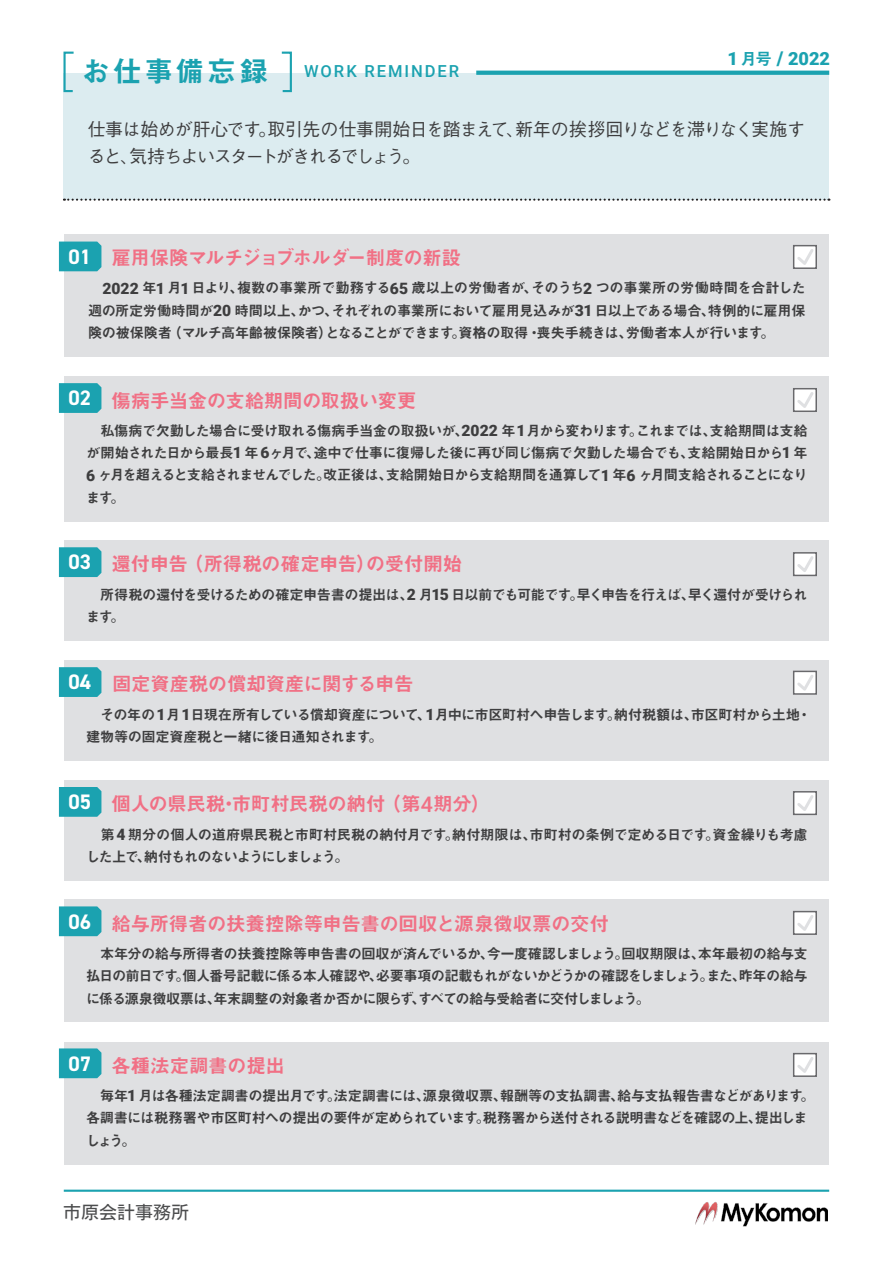
<style>
.page{position:relative;width:893px;height:1263px;background:#fff}
.page>*{position:absolute;margin:0;border:0;box-sizing:border-box;transform-origin:0 0}
.t1{font:700 21px "DIN2014";color:#fff}
.中タイトル{font:19.5px "Midashi Go Pr 6 N MB31";letter-spacing:-.02em;color:#f17085}
.中タイトル-2{font:19.5px "Midashi Go Pr 6 N MB31";letter-spacing:-.045em;color:#f17085}
.中タイトル-3{font:900 18.15px "Roboto";color:#1ba2b0}
.本文スタイル{font:500 18px/27px "Gothic BBB Pr 6 N";letter-spacing:-.06em;color:#3e3e3f}
.t2{font:18px "Motoya L Cedar W3 90 ms RKSJ H";color:#4c4d4e}
.注釈スタイル{font:500 16.5px "Roboto";letter-spacing:.115em;color:#1ba2b0}
.本文挿入表{font:14.25px/22.4px "Midashi Go Pr 6 N MB31";letter-spacing:-.05em;color:#3e3e3f}
.s1{font-family:"Midashi Go Pr 6 N MB31";font-weight:400;font-size:28.8px}
.s2{font-family:"Midashi Go Pr 6 N MB31";font-weight:400;font-size:16.5px}
.s3{font-size:18.9px}
.s4{font-family:"Roboto";font-weight:900;font-size:15.75px}
.s5{font-family:"Roboto";font-weight:500;font-size:21.45px}
</style>
<div class="page">
<img style="left:695px;top:1202px;width:132px;height:24px">
<div style="left:64px;top:74px;width:765px;height:126px;background:#dcecf0"></div>
<svg style="left:64px;top:199px;width:765px;height:2px"></svg>
<div style="left:65px;top:540px;width:764px;height:101px;background:#dfe0e2"></div>
<div style="left:65px;top:660px;width:764px;height:101px;background:#dfe0e2"></div>
<div style="left:65px;top:780px;width:764px;height:100px;background:#dfe0e2"></div>
<div style="left:65px;top:900px;width:764px;height:122px;background:#dfe0e2"></div>
<div style="left:65px;top:1042px;width:764px;height:122px;background:#dfe0e2"></div>
<div style="left:65px;top:376px;width:764px;height:145px;background:#dfe0e2"></div>
<div style="left:65px;top:234px;width:764px;height:123px;background:#dfe0e2"></div>
<svg style="left:793px;top:245px;width:24px;height:24px"></svg>
<svg style="left:795px;top:246px;width:21px;height:22px"></svg>
<svg style="left:793px;top:388px;width:24px;height:24px"></svg>
<svg style="left:795px;top:389px;width:21px;height:22px"></svg>
<svg style="left:793px;top:552px;width:24px;height:24px"></svg>
<svg style="left:795px;top:553px;width:21px;height:22px"></svg>
<svg style="left:793px;top:671px;width:24px;height:24px"></svg>
<svg style="left:795px;top:672px;width:21px;height:22px"></svg>
<svg style="left:793px;top:791px;width:24px;height:24px"></svg>
<svg style="left:795px;top:792px;width:21px;height:22px"></svg>
<svg style="left:793px;top:911px;width:24px;height:24px"></svg>
<svg style="left:795px;top:912px;width:21px;height:22px"></svg>
<svg style="left:793px;top:1053px;width:24px;height:24px"></svg>
<svg style="left:795px;top:1054px;width:21px;height:22px"></svg>
<svg style="left:59px;top:906px;width:42px;height:30px"></svg>
<svg style="left:59px;top:1048px;width:42px;height:30px"></svg>
<svg style="left:59px;top:787px;width:42px;height:30px"></svg>
<svg style="left:59px;top:667px;width:42px;height:30px"></svg>
<svg style="left:59px;top:547px;width:42px;height:30px"></svg>
<svg style="left:59px;top:383px;width:42px;height:30px"></svg>
<svg style="left:59px;top:242px;width:42px;height:29px"></svg>
<svg style="left:476px;top:71px;width:353px;height:4px"></svg>
<svg style="left:63px;top:51px;width:13px;height:42px"></svg>
<svg style="left:280px;top:51px;width:13px;height:42px"></svg>
<hr style="left:64px;top:1189px;width:765px;height:3px;background:#1ba2b0">
<p class="注釈スタイル" style="left:82px;top:60px;width:379px"><span class="s1">お仕事備忘録　</span>WORK REMINDER</p>
<p class="中タイトル-3" style="left:727px;top:46px;width:104px">1 <span class="s2">月号</span> <span class="s3">/</span> 2022</p>
<p class="本文スタイル" style="left:88px;top:115px;width:719px">仕事は始めが肝心です。取引先の仕事開始日を踏まえて、新年の挨拶回りなどを滞りなく実施すると、気持ちよいスタートがきれるでしょう。</p>
<p class="t1" style="left:69px;top:242px;width:24px">01</p>
<p class="中タイトル-2" style="left:112px;top:242px;width:351px">雇用保険マルチジョブホルダー制度の新設</p>
<p class="本文挿入表" style="left:88px;top:276px;width:719px;text-align:justify;text-indent:14px"><span class="s4">2022</span> 年<span class="s4">1</span> 月<span class="s4">1</span> 日より、複数の事業所で勤務する<span class="s4">65</span> 歳以上の労働者が、そのうち<span class="s4">2</span> つの事業所の労働時間を合計した週の所定労働時間が<span class="s4">20</span> 時間以上、かつ、それぞれの事業所において雇用見込みが<span class="s4">31</span> 日以上である場合、特例的に雇用保険の被保険者（マルチ高年齢被保険者）となることができます。資格の取得・喪失手続きは、労働者本人が行います。</p>
<p class="t1" style="left:69px;top:384px;width:24px">02</p>
<p class="中タイトル" style="left:112px;top:385px;width:306px">傷病手当金の支給期間の取扱い変更</p>
<p class="本文挿入表" style="left:86px;top:418px;width:723px;text-align:justify">　私傷病で欠勤した場合に受け取れる傷病手当金の取扱いが、<span class="s4">2022</span> 年<span class="s4">1</span>月から変わります。これまでは、支給期間は支給が開始された日から最長<span class="s4">1</span> 年 <span class="s4">6</span>ヶ月で、途中で仕事に復帰した後に再び同じ傷病で欠勤した場合でも、支給開始日から<span class="s4">1</span> 年<span class="s4">6</span> ヶ月を超えると支給されませんでした。改正後は、支給開始日から支給期間を通算して<span class="s4">1</span> 年<span class="s4">6</span> ヶ月間支給されることになります。</p>
<p class="t1" style="left:69px;top:548px;width:24px">03</p>
<p class="中タイトル" style="left:112px;top:548px;width:352px">還付申告（所得税の確定申告）の受付開始</p>
<p class="本文挿入表" style="left:86px;top:583px;width:723px">　所得税の還付を受けるための確定申告書の提出は、<span class="s4">2</span> 月<span class="s4">15</span> 日以前でも可能です。早く申告を行えば、早く還付が受けられます。</p>
<p class="t1" style="left:69px;top:668px;width:24px">04</p>
<p class="中タイトル" style="left:112px;top:668px;width:303px">固定資産税の償却資産に関する申告</p>
<p class="本文挿入表" style="left:86px;top:702px;width:727px">　その年の<span class="s4">1</span>月<span class="s4">1</span>日現在所有している償却資産について、<span class="s4">1</span>月中に市区町村へ申告します。納付税額は、市区町村から土地・建物等の固定資産税と一緒に後日通知されます。</p>
<p class="t1" style="left:69px;top:788px;width:24px">05</p>
<p class="中タイトル" style="left:112px;top:788px;width:380px">個人の県民税・市町村民税の納付（第<span class="s5">4</span>期分）</p>
<p class="本文挿入表" style="left:86px;top:822px;width:723px">　第<span class="s4">4</span> 期分の個人の道府県民税と市町村民税の納付月です。納付期限は、市町村の条例で定める日です。資金繰りも考慮した上で、納付もれのないようにしましょう。</p>
<p class="t1" style="left:69px;top:907px;width:24px">06</p>
<p class="中タイトル" style="left:112px;top:908px;width:499px">給与所得者の扶養控除等申告書の回収と源泉徴収票の交付</p>
<p class="本文挿入表" style="left:86px;top:942px;width:723px;text-align:justify">　本年分の給与所得者の扶養控除等申告書の回収が済んでいるか、今一度確認しましょう。回収期限は、本年最初の給与支払日の前日です。個人番号記載に係る本人確認や、必要事項の記載もれがないかどうかの確認をしましょう。また、昨年の給与に係る源泉徴収票は、年末調整の対象者か否かに限らず、すべての給与受給者に交付しましょう。</p>
<p class="t1" style="left:69px;top:1049px;width:24px">07</p>
<p class="中タイトル" style="left:112px;top:1050px;width:175px">各種法定調書の提出</p>
<p class="本文挿入表" style="left:86px;top:1084px;width:730px">　毎年<span class="s4">1</span> 月は各種法定調書の提出月です。法定調書には、源泉徴収票、報酬等の支払調書、給与支払報告書などがあります。各調書には税務署や市区町村への提出の要件が定められています。税務署から送付される説明書などを確認の上、提出しましょう。</p>
<p class="t2" style="left:63px;top:1204px;width:127px">市原会計事務所</p>
</div>
